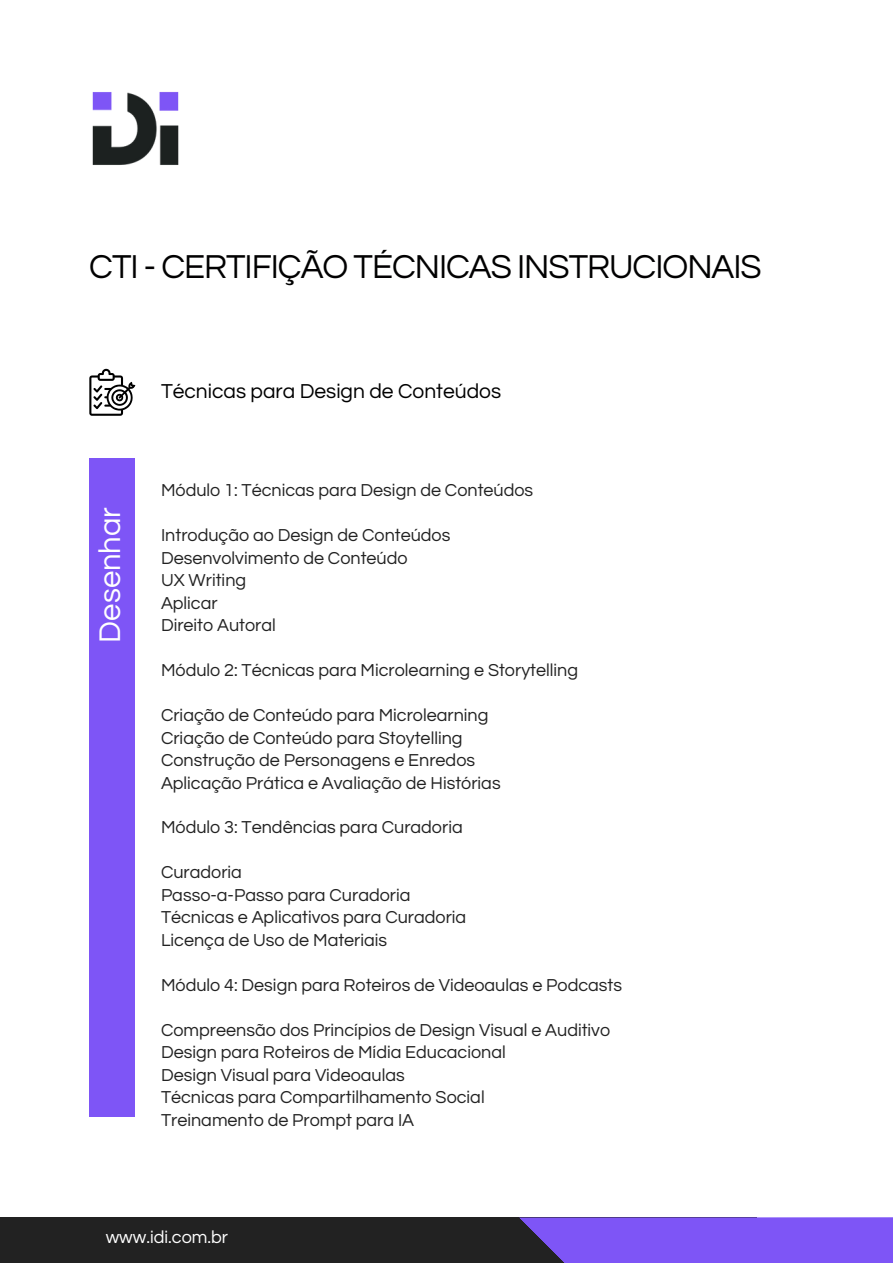
<style>
.page{position:relative;width:893px;height:1264px;background:#fff}
.page>*{position:absolute;margin:0;border:0;box-sizing:border-box;transform-origin:0 0}
.t1{font:34.5px "Questrial";letter-spacing:-.03em;color:#010001}
.t2{font:31.05px "Questrial";color:#fff}
.t3{font:21px "Questrial";color:#000}
.t4{font:18px "Questrial";color:#222}
.t5{font:18px "Questrial";color:#fff}
</style>
<div class="page">
<div style="left:0;top:1217px;width:756px;height:45px;background:#222"></div>
<svg style="left:519px;top:1217px;width:373px;height:45px"></svg>
<img style="left:92px;top:91px;width:87px;height:74px">
<div style="left:89px;top:459px;width:46px;height:657px;background:#7e55f6"></div>
<svg style="left:89px;top:369px;width:46px;height:47px"></svg>
<p class="t1" style="left:89px;top:249px;width:674px">CTI - CERTIFIÇÃO TÉCNICAS INSTRUCIONAIS</p>
<p class="t2" style="left:95px;top:642px;width:137px;rotate:-90deg">Desenhar</p>
<p class="t3" style="left:161px;top:380px;width:341px">Técnicas para Design de Conteúdos</p>
<p class="t4" style="left:161px;top:481px;width:374px">Módulo 1: Técnicas para Design de Conteúdos</p>
<p class="t4" style="left:161px;top:526px;width:291px">Introdução ao Design de Conteúdos</p>
<p class="t4" style="left:161px;top:549px;width:248px">Desenvolvimento de Conteúdo</p>
<p class="t4" style="left:161px;top:571px;width:87px">UX Writing</p>
<p class="t4" style="left:161px;top:594px;width:58px">Aplicar</p>
<p class="t4" style="left:161px;top:616px;width:116px">Direito Autoral</p>
<p class="t4" style="left:161px;top:661px;width:418px">Módulo 2: Técnicas para Microlearning e Storytelling</p>
<p class="t4" style="left:161px;top:706px;width:329px">Criação de Conteúdo para Microlearning</p>
<p class="t4" style="left:161px;top:728px;width:303px">Criação de Conteúdo para Stoytelling</p>
<p class="t4" style="left:161px;top:751px;width:315px">Construção de Personagens e Enredos</p>
<p class="t4" style="left:161px;top:773px;width:341px">Aplicação Prática e Avaliação de Histórias</p>
<p class="t4" style="left:161px;top:818px;width:303px">Módulo 3: Tendências para Curadoria</p>
<p class="t4" style="left:161px;top:863px;width:82px">Curadoria</p>
<p class="t4" style="left:161px;top:886px;width:251px">Passo-a-Passo para Curadoria</p>
<p class="t4" style="left:161px;top:908px;width:307px">Técnicas e Aplicativos para Curadoria</p>
<p class="t4" style="left:161px;top:931px;width:228px">Licença de Uso de Materiais</p>
<p class="t4" style="left:161px;top:976px;width:462px">Módulo 4: Design para Roteiros de Videoaulas e Podcasts</p>
<p class="t4" style="left:161px;top:1021px;width:450px">Compreensão dos Princípios de Design Visual e Auditivo</p>
<p class="t4" style="left:161px;top:1043px;width:346px">Design para Roteiros de Mídia Educacional</p>
<p class="t4" style="left:161px;top:1066px;width:245px">Design Visual para Videoaulas</p>
<p class="t4" style="left:161px;top:1088px;width:325px">Técnicas para Compartilhamento Social</p>
<p class="t4" style="left:161px;top:1111px;width:255px">Treinamento de Prompt para IA</p>
<p class="t5" style="left:106px;top:1228px;width:124px">www.idi.com.br</p>
</div>
